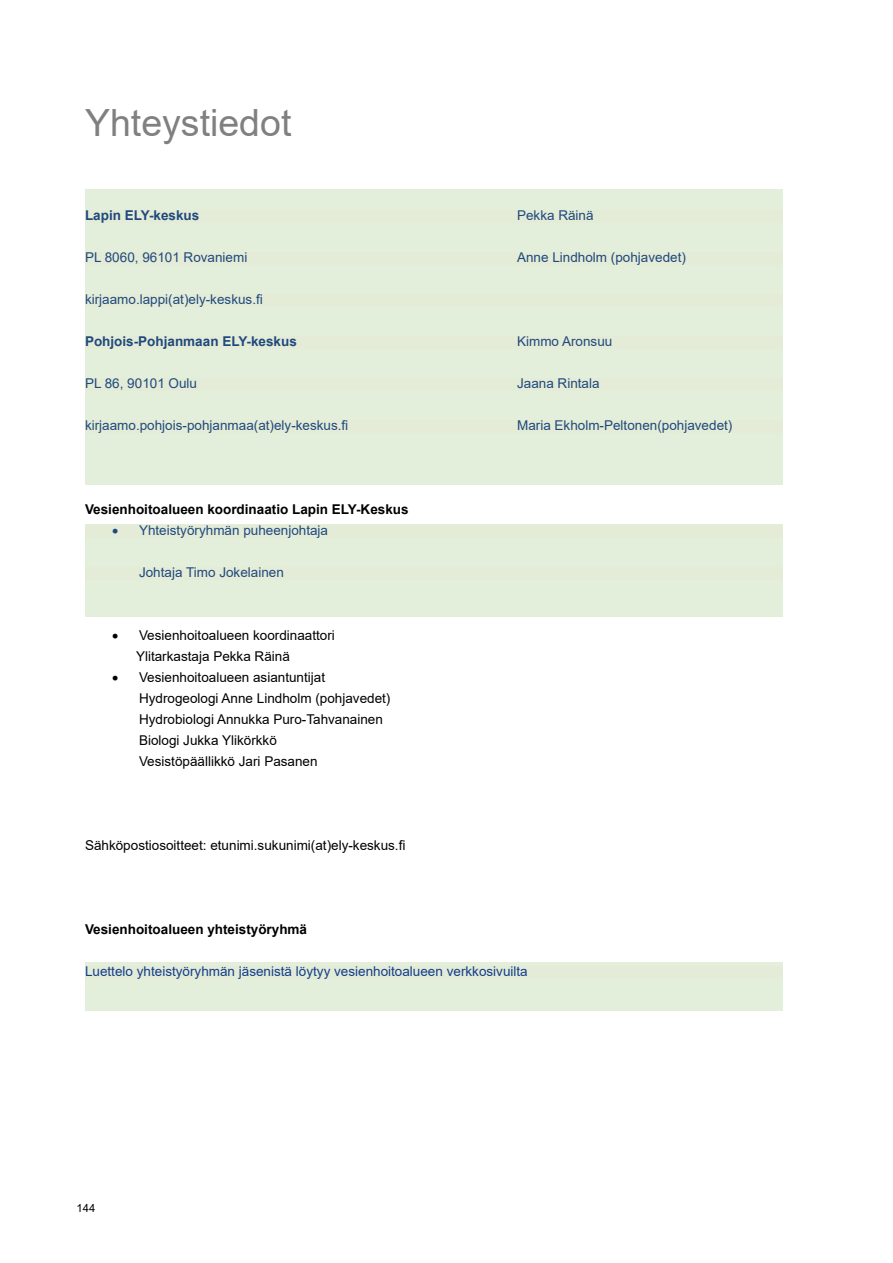
<style>
.page{position:relative;width:893px;height:1263px;background:#fff}
.page>*{position:absolute;margin:0;border:0;box-sizing:border-box;transform-origin:0 0}
.t1{font:37.5px "Arial";color:#808080}
.Leipis_eka_kpl{font:13.5px/21px "Arial";color:#000}
.t2{font:13.5px "Arial";color:#1f497d}
.Leipis_eka_kpl-2{font:700 13.5px "Arial";color:#000}
.Leipis_eka_kpl-3{font:13.5px "Arial";color:#123e8b}
.t3{font:700 13.5px "Arial";color:#1f497d}
.t4{font:11.25px "Arial";color:#000}
</style>
<div class="page">
<div style="left:85px;top:189px;width:697px;height:296px;background:#e3efda"></div>
<div style="left:85px;top:525px;width:697px;height:92px;background:#e3efda"></div>
<div style="left:85px;top:962px;width:697px;height:49px;background:#e3efda"></div>
<h1 class="t1" style="left:85px;top:97px;width:208px">Yhteystiedot</h1>
<p class="t3" style="left:85px;top:206px;width:116px">Lapin ELY-keskus</p>
<p class="t2" style="left:517px;top:206px;width:78px">Pekka Räinä</p>
<p class="t2" style="left:85px;top:248px;width:164px">PL 8060, 96101 Rovaniemi</p>
<p class="t2" style="left:517px;top:248px;width:170px">Anne Lindholm (pohjavedet)</p>
<p class="t2" style="left:85px;top:290px;width:179px">kirjaamo.lappi(at)ely-keskus.fi</p>
<p class="t3" style="left:85px;top:332px;width:213px">Pohjois-Pohjanmaan ELY-keskus</p>
<p class="t2" style="left:517px;top:332px;width:97px">Kimmo Aronsuu</p>
<p class="t2" style="left:85px;top:374px;width:114px">PL 86, 90101 Oulu</p>
<p class="t2" style="left:517px;top:374px;width:84px">Jaana Rintala</p>
<p class="t2" style="left:85px;top:416px;width:265px">kirjaamo.pohjois-pohjanmaa(at)ely-keskus.fi</p>
<p class="t2" style="left:517px;top:416px;width:217px">Maria Ekholm-Peltonen(pohjavedet)</p>
<p class="Leipis_eka_kpl-2" style="left:85px;top:500px;width:325px">Vesienhoitoalueen koordinaatio Lapin ELY-Keskus</p>
<p class="t2" style="left:112px;top:521px;width:218px">• Yhteistyöryhmän puheenjohtaja</p>
<p class="t2" style="left:139px;top:563px;width:146px">Johtaja Timo Jokelainen</p>
<p class="Leipis_eka_kpl" style="left:136px;top:624px;width:200px;text-indent:-24px">• Vesienhoitoalueen koordinaattori<br>Ylitarkastaja Pekka Räinä</p>
<p class="Leipis_eka_kpl" style="left:139px;top:666px;width:253px;text-indent:-27px">• Vesienhoitoalueen asiantuntijat Hydrogeologi Anne Lindholm (pohjavedet)<br>Hydrobiologi Annukka Puro-Tahvanainen Biologi Jukka Ylikörkkö<br>Vesistöpäällikkö Jari Pasanen</p>
<p class="Leipis_eka_kpl" style="left:85px;top:835px;width:322px">Sähköpostiosoitteet: etunimi.sukunimi(at)ely-keskus.fi</p>
<p class="Leipis_eka_kpl-2" style="left:85px;top:920px;width:224px">Vesienhoitoalueen yhteistyöryhmä</p>
<p class="Leipis_eka_kpl-3" style="left:85px;top:962px;width:444px">Luettelo yhteistyöryhmän jäsenistä löytyy vesienhoitoalueen verkkosivuilta</p>
<p class="t4" style="left:77px;top:1200px;width:20px">144</p>
</div>
